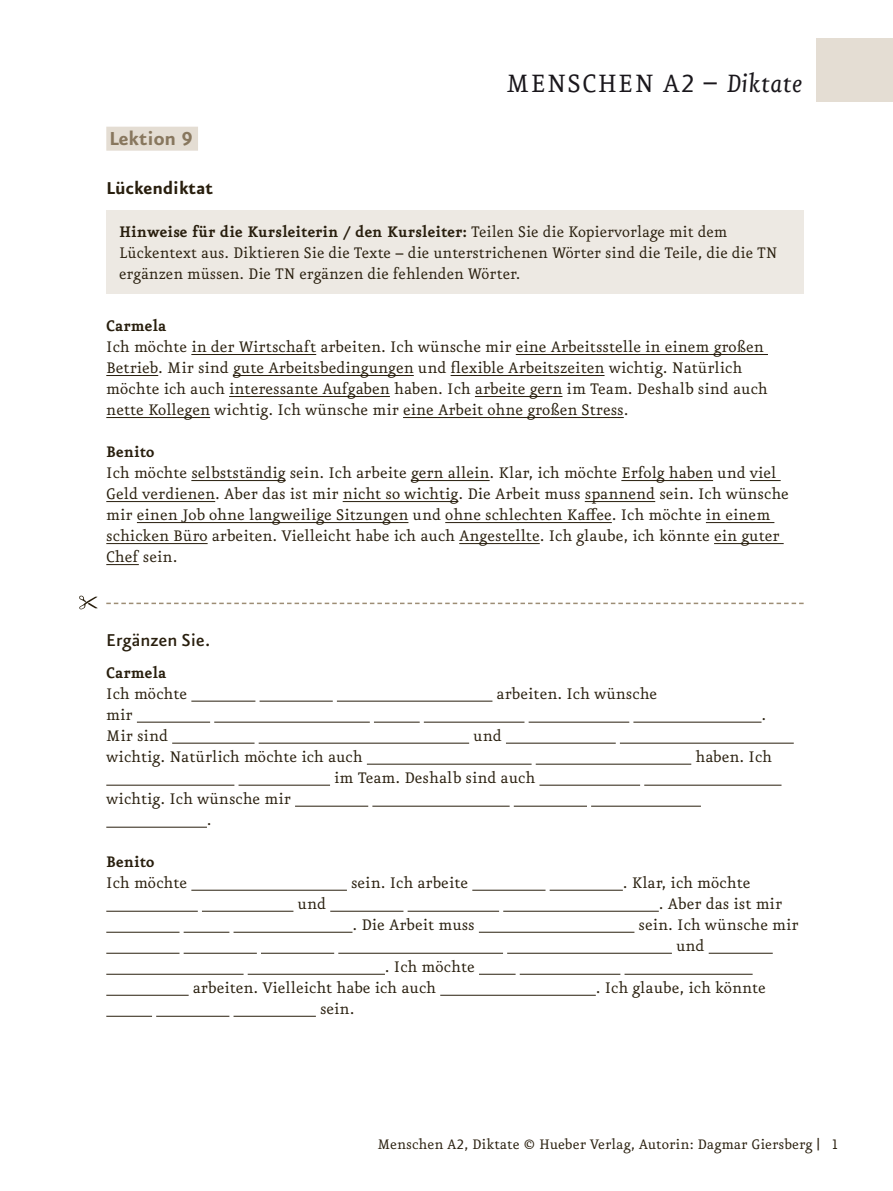
<style>
.page{position:relative;width:893px;height:1191px;background:#fff}
.page>*{position:absolute;margin:0;border:0;box-sizing:border-box;transform-origin:0 0}
.t1{font:30px "Eureka Pro";letter-spacing:.04em;color:#1a171c}
.t2{font:700 22.5px "Eureka Sans Pro";color:#88775e}
.t3{font:700 20.55px "Eureka Sans Pro";color:#281e0d}
.t4{font:500 20.55px "Eureka Sans Pro";color:#281e0d}
.t5{font:18.3px/21px "Eureka Pro";color:#281e0d}
.t6{font:700 18.3px "Eureka Pro";color:#281e0d}
.t7{font:16.5px "Eureka Pro";color:#281e0d}
.s1{font-style:italic}
.s2{font-weight:700}
.s3{font-size:12.9px}
.s4{font-family:"Eureka Sans Pro"}
</style>
<div class="page">
<div style="left:816px;top:38px;width:77px;height:64px;background:#e4ddd3"></div>
<div style="left:106px;top:210px;width:698px;height:83px;background:#ede9e3"></div>
<div style="left:106px;top:127px;width:92px;height:24px;background:#e4ddd3"></div>
<hr style="left:191px;top:354px;width:125px;height:1px;background:#281e0d">
<hr style="left:516px;top:354px;width:252px;height:1px;background:#281e0d">
<hr style="left:106px;top:375px;width:52px;height:1px;background:#281e0d">
<hr style="left:233px;top:375px;width:181px;height:1px;background:#281e0d">
<hr style="left:451px;top:375px;width:154px;height:1px;background:#281e0d">
<hr style="left:229px;top:396px;width:161px;height:1px;background:#281e0d">
<hr style="left:475px;top:396px;width:87px;height:1px;background:#281e0d">
<hr style="left:106px;top:417px;width:104px;height:1px;background:#281e0d">
<hr style="left:403px;top:417px;width:221px;height:1px;background:#281e0d">
<hr style="left:191px;top:480px;width:95px;height:1px;background:#281e0d">
<hr style="left:411px;top:480px;width:79px;height:1px;background:#281e0d">
<hr style="left:621px;top:480px;width:92px;height:1px;background:#281e0d">
<hr style="left:750px;top:480px;width:31px;height:1px;background:#281e0d">
<hr style="left:106px;top:501px;width:109px;height:1px;background:#281e0d">
<hr style="left:343px;top:501px;width:115px;height:1px;background:#281e0d">
<hr style="left:585px;top:501px;width:70px;height:1px;background:#281e0d">
<hr style="left:137px;top:522px;width:271px;height:1px;background:#281e0d">
<hr style="left:445px;top:522px;width:167px;height:1px;background:#281e0d">
<hr style="left:706px;top:522px;width:68px;height:1px;background:#281e0d">
<hr style="left:106px;top:543px;width:102px;height:1px;background:#281e0d">
<hr style="left:459px;top:543px;width:81px;height:1px;background:#281e0d">
<hr style="left:714px;top:543px;width:70px;height:1px;background:#281e0d">
<hr style="left:106px;top:564px;width:33px;height:1px;background:#281e0d">
<hr style="left:191px;top:701px;width:64px;height:1px;background:#281e0d">
<hr style="left:260px;top:701px;width:73px;height:1px;background:#281e0d">
<hr style="left:337px;top:701px;width:155px;height:1px;background:#281e0d">
<hr style="left:137px;top:722px;width:73px;height:1px;background:#281e0d">
<hr style="left:214px;top:722px;width:156px;height:1px;background:#281e0d">
<hr style="left:374px;top:722px;width:46px;height:1px;background:#281e0d">
<hr style="left:424px;top:722px;width:100px;height:1px;background:#281e0d">
<hr style="left:529px;top:722px;width:100px;height:1px;background:#281e0d">
<hr style="left:633px;top:722px;width:128px;height:1px;background:#281e0d">
<hr style="left:172px;top:743px;width:83px;height:1px;background:#281e0d">
<hr style="left:259px;top:743px;width:210px;height:1px;background:#281e0d">
<hr style="left:506px;top:743px;width:110px;height:1px;background:#281e0d">
<hr style="left:620px;top:743px;width:174px;height:1px;background:#281e0d">
<hr style="left:367px;top:764px;width:165px;height:1px;background:#281e0d">
<hr style="left:536px;top:764px;width:155px;height:1px;background:#281e0d">
<hr style="left:106px;top:785px;width:128px;height:1px;background:#281e0d">
<hr style="left:239px;top:785px;width:91px;height:1px;background:#281e0d">
<hr style="left:539px;top:785px;width:101px;height:1px;background:#281e0d">
<hr style="left:644px;top:785px;width:137px;height:1px;background:#281e0d">
<hr style="left:295px;top:806px;width:73px;height:1px;background:#281e0d">
<hr style="left:372px;top:806px;width:138px;height:1px;background:#281e0d">
<hr style="left:514px;top:806px;width:73px;height:1px;background:#281e0d">
<hr style="left:591px;top:806px;width:110px;height:1px;background:#281e0d">
<hr style="left:106px;top:827px;width:101px;height:1px;background:#281e0d">
<hr style="left:191px;top:890px;width:156px;height:1px;background:#281e0d">
<hr style="left:472px;top:890px;width:73px;height:1px;background:#281e0d">
<hr style="left:550px;top:890px;width:73px;height:1px;background:#281e0d">
<hr style="left:106px;top:911px;width:92px;height:1px;background:#281e0d">
<hr style="left:202px;top:911px;width:91px;height:1px;background:#281e0d">
<hr style="left:330px;top:911px;width:73px;height:1px;background:#281e0d">
<hr style="left:408px;top:911px;width:91px;height:1px;background:#281e0d">
<hr style="left:503px;top:911px;width:156px;height:1px;background:#281e0d">
<hr style="left:106px;top:932px;width:73px;height:1px;background:#281e0d">
<hr style="left:184px;top:932px;width:45px;height:1px;background:#281e0d">
<hr style="left:234px;top:932px;width:118px;height:1px;background:#281e0d">
<hr style="left:479px;top:932px;width:155px;height:1px;background:#281e0d">
<hr style="left:106px;top:953px;width:73px;height:1px;background:#281e0d">
<hr style="left:184px;top:953px;width:73px;height:1px;background:#281e0d">
<hr style="left:261px;top:953px;width:73px;height:1px;background:#281e0d">
<hr style="left:338px;top:953px;width:165px;height:1px;background:#281e0d">
<hr style="left:507px;top:953px;width:165px;height:1px;background:#281e0d">
<hr style="left:709px;top:953px;width:64px;height:1px;background:#281e0d">
<hr style="left:106px;top:974px;width:138px;height:1px;background:#281e0d">
<hr style="left:248px;top:974px;width:137px;height:1px;background:#281e0d">
<hr style="left:479px;top:974px;width:37px;height:1px;background:#281e0d">
<hr style="left:520px;top:974px;width:100px;height:1px;background:#281e0d">
<hr style="left:624px;top:974px;width:129px;height:1px;background:#281e0d">
<hr style="left:106px;top:995px;width:83px;height:1px;background:#281e0d">
<hr style="left:440px;top:995px;width:156px;height:1px;background:#281e0d">
<hr style="left:106px;top:1016px;width:46px;height:1px;background:#281e0d">
<hr style="left:156px;top:1016px;width:73px;height:1px;background:#281e0d">
<hr style="left:234px;top:1016px;width:82px;height:1px;background:#281e0d">
<svg style="left:106px;top:602px;width:698px;height:2px"></svg>
<svg style="left:79px;top:595px;width:19px;height:15px"></svg>
<h1 class="t1" style="left:506px;top:68px;width:298px">MENSCHEN A2 – <span class="s1">Diktate</span></h1>
<p class="t2" style="left:109px;top:126px;width:85px">Lektion 9</p>
<p class="t3" style="left:106px;top:177px;width:108px">Lückendiktat</p>
<p class="t5" style="left:119px;top:221px;width:660px"><span class="s2">Hinweise für die Kursleiterin / den Kursleiter:</span> Teilen Sie die Kopiervorlage mit dem<br>Lückentext aus. Diktieren Sie die Texte – die unterstrichenen Wörter sind die Teile, die die TN ergänzen müssen. Die TN ergänzen die fehlenden Wörter.</p>
<p class="t6" style="left:106px;top:316px;width:62px">Carmela</p>
<p class="t5" style="left:106px;top:336px;width:663px">Ich möchte in der Wirtschaft arbeiten. Ich wünsche mir eine Arbeitsstelle in einem großen Betrieb. Mir sind gute Arbeitsbedingungen und flexible Arbeitszeiten wichtig. Natürlich möchte ich auch interessante Aufgaben haben. Ich arbeite gern im Team. Deshalb sind auch nette Kollegen wichtig. Ich wünsche mir eine Arbeit ohne großen Stress.</p>
<p class="t6" style="left:106px;top:442px;width:50px">Benito</p>
<p class="t5" style="left:106px;top:462px;width:684px">Ich möchte selbstständig sein. Ich arbeite gern allein. Klar, ich möchte Erfolg haben und viel Geld verdienen. Aber das ist mir nicht so wichtig. Die Arbeit muss spannend sein. Ich wünsche mir einen Job ohne langweilige Sitzungen und ohne schlechten Kaffee. Ich möchte in einem schicken Büro arbeiten. Vielleicht habe ich auch Angestellte. Ich glaube, ich könnte ein guter Chef sein.</p>
<p class="t4" style="left:106px;top:629px;width:105px">Ergänzen Sie.</p>
<p class="t6" style="left:106px;top:662px;width:62px">Carmela</p>
<p class="t5" style="left:106px;top:683px;width:82px">Ich möchte</p>
<p class="t5" style="left:497px;top:683px;width:162px">arbeiten. Ich wünsche</p>
<p class="t5" style="left:106px;top:704px;width:28px">mir</p>
<p class="t5" style="left:761px;top:704px;width:6px">.</p>
<p class="t5" style="left:106px;top:725px;width:63px">Mir sind</p>
<p class="t5" style="left:473px;top:725px;width:30px">und</p>
<p class="t5" style="left:106px;top:746px;width:258px">wichtig. Natürlich möchte ich auch</p>
<p class="t5" style="left:695px;top:746px;width:78px">haben. Ich</p>
<p class="t5" style="left:334px;top:767px;width:203px">im Team. Deshalb sind auch</p>
<p class="t5" style="left:207px;top:788px;width:85px;text-indent:-101px">wichtig. Ich wünsche mir .</p>
<p class="t6" style="left:106px;top:851px;width:50px">Benito</p>
<p class="t5" style="left:106px;top:872px;width:82px">Ich möchte</p>
<p class="t5" style="left:351px;top:872px;width:119px">sein. Ich arbeite</p>
<p class="t5" style="left:623px;top:872px;width:129px">. Klar, ich möchte</p>
<p class="t5" style="left:298px;top:893px;width:30px">und</p>
<p class="t5" style="left:659px;top:893px;width:125px">. Aber das ist mir</p>
<p class="t5" style="left:352px;top:914px;width:124px">. Die Arbeit muss</p>
<p class="t5" style="left:676px;top:914px;width:124px;text-indent:-37px">sein. Ich wünsche mir und</p>
<p class="t5" style="left:193px;top:956px;width:284px;text-indent:192px">. Ich möchte arbeiten. Vielleicht habe ich auch</p>
<p class="t5" style="left:596px;top:977px;width:172px">. Ich glaube, ich könnte</p>
<p class="t5" style="left:320px;top:998px;width:36px">sein.</p>
<p class="t7" style="left:377px;top:1135px;width:462px">Menschen A2, Diktate © Hueber Verlag, Autorin: Dagmar Giersberg <span class="s3">|</span> <span class="s4">1</span></p>
</div>
